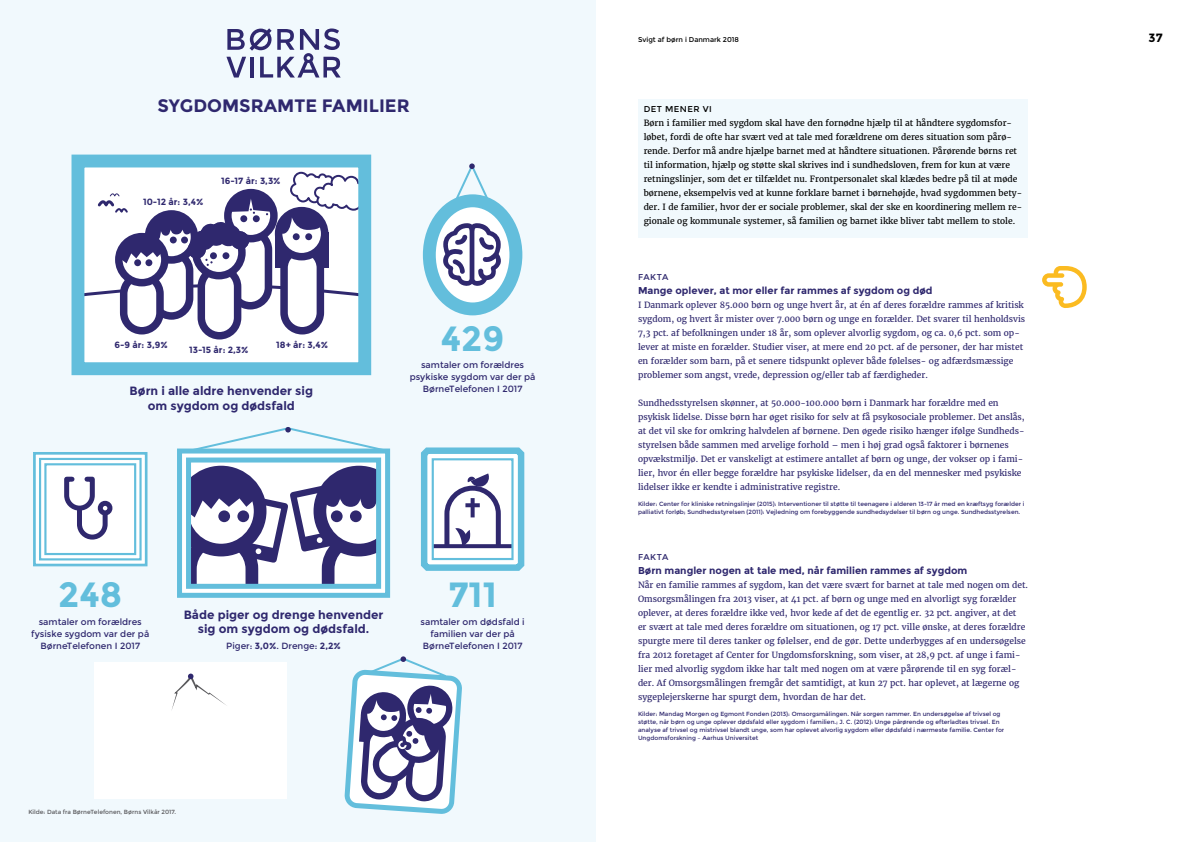
<style>
.page{position:relative;width:1191px;height:842px;background:#fff}
.page>*{position:absolute;margin:0;border:0;box-sizing:border-box;transform-origin:0 0}
.t1{font:700 35px "Montserrat";color:#63bedc}
.t2{font:700 18px "Montserrat";color:#2f286e}
.t3{font:700 12px/14.4px "Montserrat";color:#2f286e;text-align:center}
.t4{font:700 12px "Montserrat";color:#000}
.t5{font:700 10px "Montserrat";color:#2f286e}
.t6{font:9px/12px "Montserrat";color:#2f286e;text-align:center}
.t7{font:700 9px "Montserrat";color:#2f286e}
.t8{font:8.5px/14px "Merriweather";color:#2f286e}
.t9{font:8.5px/14px "Merriweather";color:#000}
.t10{font:8.5px "Montserrat";letter-spacing:.05em;color:#2f286e}
.t11{font:8.5px "Montserrat";letter-spacing:.05em;color:#000}
.t12{font:7px "Montserrat";color:#000}
.t13{font:6px/8px "Montserrat";color:#2f286e}
.t14{font:6px "Montserrat";color:#5a5a5d}
.s1{font-weight:700}
</style>
<div class="page">
<svg style="left:1042px;top:266px;width:44px;height:42px"></svg>
<div style="left:638px;top:99px;width:390px;height:139px;background:#f1f9fd"></div>
<div style="left:0;top:0;width:595px;height:842px;background:#f1f9fd"></div>
<svg style="left:226px;top:28px;width:115px;height:50px"></svg>
<svg style="left:429px;top:201px;width:87px;height:108px;fill:#fff"></svg>
<div style="left:423px;top:194px;width:99px;height:121px;border:13px solid #63bedc;border-radius:50%"></div>
<svg style="left:442px;top:223px;width:59px;height:63px"></svg>
<div style="left:179px;top:451px;width:208px;height:144px;background:#fff"></div>
<div style="left:177px;top:448px;width:213px;height:150px;border:5px solid #63bedc"></div>
<svg style="left:192px;top:466px;width:183px;height:117px"></svg>
<div style="left:186px;top:457px;width:195px;height:132px;border:5px solid #63bedc"></div>
<div style="left:78px;top:161px;width:287px;height:208px;background:#fff"></div>
<svg style="left:124px;top:276px;width:36px;height:55px"></svg>
<div style="left:120px;top:272px;width:44px;height:62px;border:7px solid #2f286e;border-radius:18px"></div>
<svg style="left:201px;top:269px;width:37px;height:67px"></svg>
<div style="left:197px;top:265px;width:44px;height:74px;border:7px solid #2f286e;border-radius:18px"></div>
<svg style="left:284px;top:250px;width:36px;height:81px"></svg>
<div style="left:280px;top:246px;width:44px;height:88px;border:7px solid #2f286e;border-radius:18px"></div>
<div style="left:71px;top:155px;width:300px;height:220px;border:13px solid #63bedc"></div>
<svg style="left:34px;top:452px;width:113px;height:114px"></svg>
<div style="left:98px;top:501px;width:14px;height:14px;border:5px solid #2f286e;border-radius:50%"></div>
<svg style="left:421px;top:447px;width:104px;height:124px"></svg>
<svg style="left:435px;top:544px;width:75px;height:4px"></svg>
<div style="left:432px;top:458px;width:81px;height:102px;border:2px solid #63bedc"></div>
<svg style="left:186px;top:427px;width:204px;height:26px"></svg>
<svg style="left:450px;top:163px;width:44px;height:47px"></svg>
<div style="left:94px;top:662px;width:193px;height:137px;background:#fff"></div>
<svg style="left:346px;top:656px;width:115px;height:157px"></svg>
<svg style="left:75px;top:171px;width:293px;height:149px"></svg>
<svg style="left:171px;top:674px;width:55px;height:36px"></svg>
<h2 class="t2" style="left:157px;top:98px;width:254px">SYGDOMSRAMTE FAMILIER</h2>
<p class="t7" style="left:143px;top:197px;width:62px">10-12 år: 3,4%</p>
<p class="t7" style="left:221px;top:177px;width:61px">16-17 år: 3,3%</p>
<p class="t7" style="left:114px;top:340px;width:55px">6-9 år: 3,9%</p>
<p class="t7" style="left:189px;top:346px;width:61px">13-15 år: 2,3%</p>
<p class="t7" style="left:276px;top:340px;width:53px">18+ år: 3,4%</p>
<h3 class="t3" style="left:130px;top:384px;width:185px">Børn i alle aldre henvender sig om sygdom og dødsfald</h3>
<h1 class="t1" style="left:441px;top:323px;width:65px">429</h1>
<p class="t6" style="left:410px;top:359px;width:127px">samtaler om forældres psykiske sygdom var der på<br>BørneTelefonen I 2017</p>
<h1 class="t1" style="left:58px;top:579px;width:66px">248</h1>
<p class="t6" style="left:31px;top:616px;width:119px">samtaler om forældres fysiske sygdom var der på<br>BørneTelefonen I 2017</p>
<h3 class="t3" style="left:184px;top:608px;width:201px">Både piger og drenge henvender sig om sygdom og dødsfald.</h3>
<p class="t6" style="left:226px;top:640px;width:116px">Piger: <span class="s1">3,0%</span>. Drenge: <span class="s1">2,2%</span></p>
<h1 class="t1" style="left:448px;top:579px;width:50px">711</h1>
<p class="t6" style="left:420px;top:616px;width:106px">samtaler om dødsfald i familien var der på<br>BørneTelefonen I 2017</p>
<p class="t14" style="left:28px;top:808px;width:149px">Kilde: Data fra BørneTelefonen, Børns Vilkår 2017.</p>
<p class="t12" style="left:638px;top:36px;width:102px">Svigt af børn i Danmark 2018</p>
<h3 class="t4" style="left:1148px;top:32px;width:16px">37</h3>
<p class="t11" style="left:643px;top:105px;width:70px">DET MENER VI</p>
<p class="t9" style="left:643px;top:116px;width:380px">Børn i familier med sygdom skal have den fornødne hjælp til at håndtere sygdomsfor&shy;løbet, fordi de ofte har svært ved at tale med forældrene om deres situation som pårø&shy;rende. Derfor må andre hjælpe barnet med at håndtere situationen. Pårørende børns ret til information, hjælp og støtte skal skrives ind i sundhedsloven, frem for kun at være retningslinjer, som det er tilfældet nu. Frontpersonalet skal klædes bedre på til at møde børnene, eksempelvis ved at kunne forklare barnet i børnehøjde, hvad sygdommen bety&shy;der. I de familier, hvor der er sociale problemer, skal der ske en koordinering mellem re&shy;gionale og kommunale systemer, så familien og barnet ikke bliver tabt mellem to stole.</p>
<p class="t10" style="left:638px;top:273px;width:32px">FAKTA</p>
<p class="t5" style="left:638px;top:286px;width:296px">Mange oplever, at mor eller far rammes af sygdom og død</p>
<p class="t8" style="left:638px;top:298px;width:389px">I Danmark oplever 85.000 børn og unge hvert år, at én af deres forældre rammes af kritisk sygdom, og hvert år mister over 7.000 børn og unge en forælder. Det svarer til henholdsvis 7,3 pct. af befolkningen under 18 år, som oplever alvorlig sygdom, og ca. 0,6 pct. som op&shy;lever at miste en forælder. Studier viser, at mere end 20 pct. af de personer, der har mistet en forælder som barn, på et senere tidspunkt oplever både følelses- og adfærdsmæssige problemer som angst, vrede, depression og/eller tab af færdigheder.</p>
<p class="t8" style="left:638px;top:396px;width:388px">Sundhedsstyrelsen skønner, at 50.000-100.000 børn i Danmark har forældre med en psykisk lidelse. Disse børn har øget risiko for selv at få psykosociale problemer. Det anslås, at det vil ske for omkring halvdelen af børnene. Den øgede risiko hænger ifølge Sundheds&shy;styrelsen både sammen med arvelige forhold – men i høj grad også faktorer i børnenes opvækstmiljø. Det er vanskeligt at estimere antallet af børn og unge, der vokser op i fami&shy;lier, hvor én eller begge forældre har psykiske lidelser, da en del mennesker med psykiske lidelser ikke er kendte i administrative registre.</p>
<p class="t13" style="left:638px;top:500px;width:388px">Kilder: Center for kliniske retningslinjer (2015): Interventioner til støtte til teenagere i alderen 13-17 år med en kræftsyg forælder i palliativt forløb; Sundhedsstyrelsen (2011): Vejledning om forebyggende sundhedsydelser til børn og unge. Sundhedsstyrelsen.</p>
<p class="t10" style="left:638px;top:553px;width:32px">FAKTA</p>
<p class="t5" style="left:638px;top:566px;width:331px">Børn mangler nogen at tale med, når familien rammes af sygdom</p>
<p class="t8" style="left:638px;top:578px;width:391px">Når en familie rammes af sygdom, kan det være svært for barnet at tale med nogen om det.<br>Omsorgsmålingen fra 2013 viser, at 41 pct. af børn og unge med en alvorligt syg forælder oplever, at deres forældre ikke ved, hvor kede af det de egentlig er. 32 pct. angiver, at det<br>er svært at tale med deres forældre om situationen, og 17 pct. ville ønske, at deres forældre spurgte mere til deres tanker og følelser, end de gør. Dette underbygges af en undersøgelse fra 2012 foretaget af Center for Ungdomsforskning, som viser, at 28,9 pct. af unge i fami&shy;lier med alvorlig sygdom ikke har talt med nogen om at være pårørende til en syg foræl&shy;der. Af Omsorgsmålingen fremgår det samtidigt, at kun 27 pct. har oplevet, at lægerne og sygeplejerskerne har spurgt dem, hvordan de har det.</p>
<p class="t13" style="left:638px;top:710px;width:368px">Kilder: Mandag Morgen og Egmont Fonden (2013): Omsorgsmålingen. Når sorgen rammer. En undersøgelse af trivsel og støtte, når børn og unge oplever dødsfald eller sygdom i familien.; J. C. (2012): Unge pårørende og efterladtes trivsel. En analyse af trivsel og mistrivsel blandt unge, som har oplevet alvorlig sygdom eller dødsfald i nærmeste familie. Center for Ungdomsforskning – Aarhus Universitet</p>
</div>
